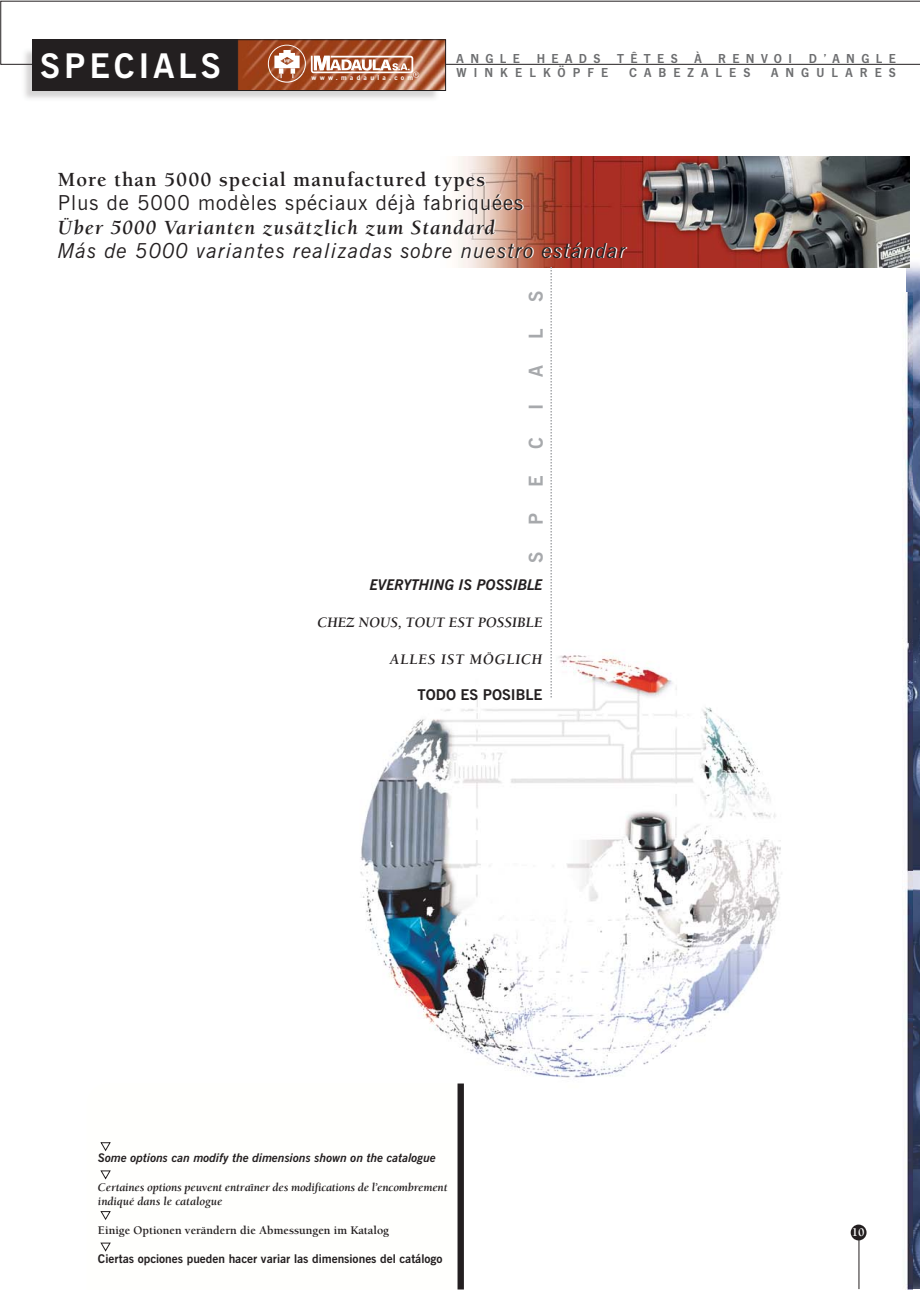
<style>
.page{position:relative;width:920px;height:1290px;background:#fff}
.page>*{position:absolute;margin:0;border:0;box-sizing:border-box;transform-origin:0 0}
.t1{font:700 33.9px "News Gothic BT";letter-spacing:.115em;color:#fff}
.t2{font:italic 20.55px "News Gothic BT";letter-spacing:.05em;color:#231f20}
.t3{font:20.55px "News Gothic BT";letter-spacing:.05em;color:#231f20}
.t4{font:italic 700 20.55px "Berkeley";letter-spacing:.05em;color:#231f20}
.t5{font:700 20.55px "Berkeley";letter-spacing:.05em;color:#231f20}
.t6{font:700 19.2px "News Gothic BT";color:#a7a9ac}
.t7{font:italic 700 15px "Berkeley";letter-spacing:.05em;color:#231f20}
.t8{font:italic 700 14.85px "Berkeley";color:#231f20}
.t9{font:italic 700 14.85px "News Gothic BT";color:#231f20}
.t10{font:700 14.85px "News Gothic BT";color:#231f20}
.t11{font:600 13.5px/13.5px "News Gothic T";letter-spacing:.475em;color:#6d6e70}
.t12{font:600 13.5px "News Gothic T";letter-spacing:.525em;color:#6d6e70}
.t13{font:italic 700 12px/14.4px "Berkeley";letter-spacing:-.01em;color:#231f20}
.t14{font:700 12px "News Gothic BT";color:#231f20}
.t15{font:italic 700 12px "News Gothic BT";color:#231f20}
.t16{font:700 12px "Berkeley";color:#231f20}
.t17{font:700 12px "Berkeley";color:#fff}
.t18{font:700 6.75px "News Gothic BT";letter-spacing:.475em;color:#fff}
</style>
<div class="page">
<img style="left:906px;top:156px;width:13px;height:1132px">
<img style="left:360px;top:293px;width:552px;height:996px">
<img style="left:458px;top:157px;width:451px;height:110px">
<svg style="left:0;top:1px;width:920px;height:64px"></svg>
<div style="left:32px;top:39px;width:414px;height:52px;border:1px solid #231f20"></div>
<svg style="left:33px;top:40px;width:412px;height:51px;background:#6a4536"></svg>
<div style="left:850px;top:1225px;width:16px;height:15px;background:#231f20;border-radius:8px"></div>
<hr style="left:858px;top:1240px;width:1px;height:49px;background:#231f20">
<img style="left:360px;top:1083px;width:100px;height:206px">
<div style="left:457px;top:1084px;width:7px;height:206px;background:#231f20"></div>
<svg style="left:550px;top:267px;width:2px;height:432px"></svg>
<svg style="left:100px;top:1142px;width:11px;height:110px"></svg>
<h1 class="t1" style="left:40px;top:54px;width:182px">SPECIALS</h1>
<p class="t18" style="left:311px;top:75px;width:103px">www.madaula.com</p>
<p class="t11" style="left:456px;top:53px;width:441px">ANGLE HEADS TÊTES À RENVOI D’ANGLE<br>WINKELKÖPFE</p>
<p class="t12" style="left:629px;top:67px;width:123px">CABEZALES</p>
<p class="t12" style="left:771px;top:67px;width:126px">ANGULARES</p>
<h2 class="t5" style="left:58px;top:171px;width:429px">More than 5000 special manufactured types</h2>
<h2 class="t3" style="left:58px;top:195px;width:466px">Plus de 5000 modèles spéciaux déjà fabriquées</h2>
<h2 class="t4" style="left:58px;top:219px;width:438px">Über 5000 Varianten zusätzlich zum Standard</h2>
<h2 class="t2" style="left:58px;top:243px;width:569px">Más de 5000 variantes realizadas sobre nuestro estándar</h2>
<h3 class="t6" style="left:529px;top:302px;width:13px;rotate:-90deg">S</h3>
<h3 class="t6" style="left:529px;top:339px;width:12px;rotate:-90deg">L</h3>
<h3 class="t6" style="left:529px;top:377px;width:13px;rotate:-90deg">A</h3>
<h3 class="t6" style="left:529px;top:410px;width:8px;rotate:-90deg">I</h3>
<h3 class="t6" style="left:529px;top:449px;width:13px;rotate:-90deg">C</h3>
<h3 class="t6" style="left:529px;top:487px;width:13px;rotate:-90deg">E</h3>
<h3 class="t6" style="left:529px;top:525px;width:14px;rotate:-90deg">P</h3>
<h3 class="t6" style="left:529px;top:563px;width:13px;rotate:-90deg">S</h3>
<p class="t9" style="left:370px;top:579px;width:174px">EVERYTHING IS POSSIBLE</p>
<p class="t8" style="left:317px;top:616px;width:227px">CHEZ NOUS, TOUT EST POSSIBLE</p>
<p class="t7" style="left:390px;top:653px;width:154px">ALLES IST MÖGLICH</p>
<p class="t10" style="left:417px;top:690px;width:126px">TODO ES POSIBLE</p>
<p class="t15" style="left:98px;top:1154px;width:339px">Some options can modify the dimensions shown on the catalogue</p>
<p class="t13" style="left:98px;top:1181px;width:351px">Certaines options peuvent entraîner des modifications de l’encombrement indiqué dans le catalogue</p>
<p class="t16" style="left:98px;top:1225px;width:292px">Einige Optionen verändern die Abmessungen im Katalog</p>
<p class="t14" style="left:98px;top:1254px;width:346px">Ciertas opciones pueden hacer variar las dimensiones del catálogo</p>
<p class="t17" style="left:851px;top:1228px;width:14px">10</p>
</div>
